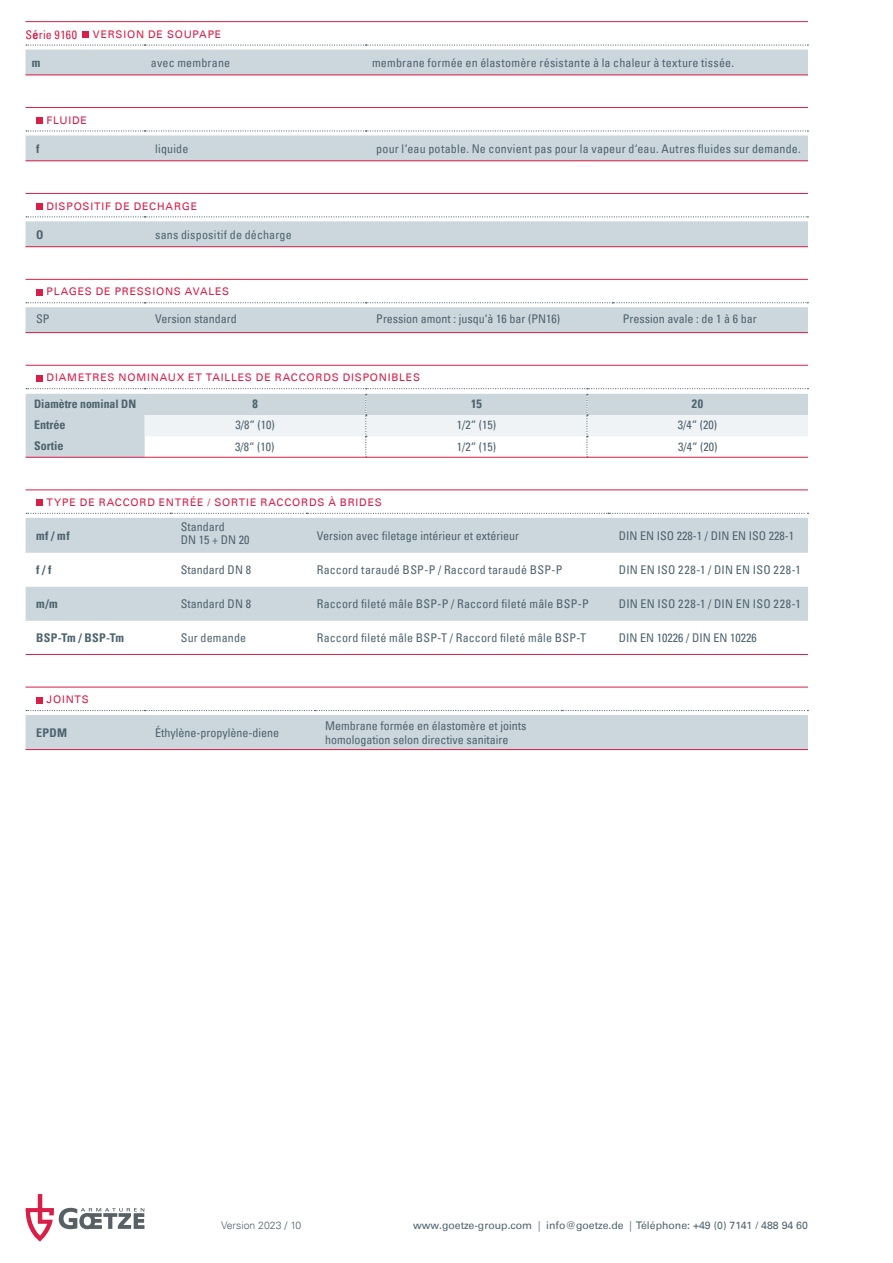
<style>
.page{position:relative;width:893px;height:1263px;background:#fff}
.page>*{position:absolute;margin:0;border:0;box-sizing:border-box;transform-origin:0 0}
.t1{font:condensed 12px/13.5px "Univers";letter-spacing:.01em;color:#4d636e}
.t2{font:condensed 12px "Univers";letter-spacing:.03em;color:#4d636e}
.t3{font:700 condensed 12px "Univers";color:#4d636e}
.t4{font:700 condensed 12px "Univers";letter-spacing:.02em;color:#4d636e}
.t5{font:condensed 12px "Univers";letter-spacing:.035em;color:#d91e47}
.t6{font:700 condensed 11.7px "Univers";color:#4d636e}
.t7{font:10.5px "Univers";letter-spacing:.075em;color:#d91e47}
.t8{font:10.5px "Univers";color:#4d636e}
.t9{font:300 10.5px "Univers";color:#4d636e}
.s1{font-weight:700}
.s2{font-weight:300}
</style>
<div class="page">
<svg style="left:26px;top:1194px;width:118px;height:47px"></svg>
<hr style="left:26px;top:687px;width:782px;height:1px;background:#d91e47">
<div style="left:36px;top:697px;width:7px;height:6px;background:#d91e47"></div>
<svg style="left:26px;top:710px;width:782px;height:39px;background:#d0d9df"></svg>
<hr style="left:26px;top:749px;width:782px;height:1px;background:#d91e47">
<hr style="left:26px;top:279px;width:782px;height:1px;background:#d91e47">
<div style="left:36px;top:289px;width:7px;height:6px;background:#d91e47"></div>
<svg style="left:26px;top:302px;width:782px;height:30px;background:#d2dbe0"></svg>
<hr style="left:26px;top:332px;width:782px;height:1px;background:#d91e47">
<hr style="left:26px;top:107px;width:782px;height:1px;background:#d91e47">
<div style="left:36px;top:117px;width:7px;height:7px;background:#d91e47"></div>
<svg style="left:26px;top:130px;width:782px;height:30px;background:#d2dbe1"></svg>
<hr style="left:26px;top:160px;width:782px;height:1px;background:#d91e47">
<hr style="left:26px;top:21px;width:782px;height:1px;background:#d91e47">
<div style="left:83px;top:31px;width:6px;height:7px;background:#d91e47"></div>
<svg style="left:26px;top:45px;width:782px;height:30px;background:#d2d7dd"></svg>
<hr style="left:26px;top:75px;width:782px;height:1px;background:#d91e47">
<hr style="left:26px;top:365px;width:782px;height:1px;background:#d91e47">
<div style="left:36px;top:375px;width:7px;height:6px;background:#d91e47"></div>
<svg style="left:26px;top:388px;width:782px;height:69px"></svg>
<hr style="left:26px;top:457px;width:782px;height:1px;background:#d91e47">
<hr style="left:26px;top:193px;width:782px;height:1px;background:#d91e47">
<div style="left:36px;top:203px;width:7px;height:7px;background:#d91e47"></div>
<svg style="left:26px;top:216px;width:782px;height:30px;background:#d2dbe1"></svg>
<hr style="left:26px;top:246px;width:782px;height:1px;background:#d91e47">
<hr style="left:26px;top:489px;width:782px;height:1px;background:#d91e47">
<div style="left:36px;top:500px;width:7px;height:6px;background:#d91e47"></div>
<svg style="left:26px;top:518px;width:782px;height:103px;fill:#ccd6dd"></svg>
<svg style="left:26px;top:513px;width:782px;height:1px"></svg>
<hr style="left:26px;top:654px;width:782px;height:1px;background:#d91e47">
<p class="t5" style="left:26px;top:27px;width:53px">S<span class="s1">é</span>rie 9160</p>
<p class="t7" style="left:93px;top:28px;width:130px">VERSION DE SOUPAPE</p>
<p class="t3" style="left:32px;top:55px;width:10px">m</p>
<p class="t1" style="left:151px;top:56px;width:81px">avec membrane</p>
<p class="t1" style="left:372px;top:56px;width:364px">membrane formée en élastomère résistante à la chaleur à texture tissée.</p>
<p class="t7" style="left:46px;top:114px;width:42px">FLUIDE</p>
<p class="t3" style="left:36px;top:141px;width:5px">f</p>
<p class="t1" style="left:155px;top:141px;width:35px">liquide</p>
<p class="t1" style="left:376px;top:141px;width:426px">pour l‘eau potable. Ne convient pas pour la vapeur d‘eau. Autres fluides sur demande.</p>
<p class="t7" style="left:46px;top:200px;width:152px">DISPOSITIF DE DECHARGE</p>
<p class="t3" style="left:36px;top:227px;width:9px">O</p>
<p class="t1" style="left:155px;top:227px;width:138px">sans dispositif de décharge</p>
<p class="t7" style="left:46px;top:285px;width:184px">PLAGES DE PRESSIONS AVALES</p>
<p class="t1" style="left:36px;top:312px;width:15px">SP</p>
<p class="t1" style="left:155px;top:312px;width:83px">Version standard</p>
<p class="t1" style="left:376px;top:312px;width:185px">Pression amont : jusqu‘à 16 bar (PN16)</p>
<p class="t1" style="left:623px;top:312px;width:135px">Pression avale : de 1 à 6 bar</p>
<p class="t7" style="left:47px;top:371px;width:375px">DIAMETRES NOMINAUX ET TAILLES DE RACCORDS DISPONIBLES</p>
<p class="t6" style="left:34px;top:396px;width:104px">Diamètre nominal DN</p>
<p class="t3" style="left:253px;top:396px;width:7px">8</p>
<p class="t3" style="left:471px;top:396px;width:12px">15</p>
<p class="t3" style="left:692px;top:396px;width:13px">20</p>
<p class="t3" style="left:34px;top:417px;width:33px">Entrée</p>
<p class="t1" style="left:236px;top:418px;width:41px">3/8“ (10)</p>
<p class="t1" style="left:457px;top:418px;width:41px">1/2“ (15)</p>
<p class="t1" style="left:678px;top:418px;width:41px">3/4“ (20)</p>
<p class="t3" style="left:34px;top:439px;width:31px">Sortie</p>
<p class="t1" style="left:235px;top:440px;width:41px">3/8“ (10)</p>
<p class="t1" style="left:457px;top:440px;width:41px">1/2“ (15)</p>
<p class="t1" style="left:678px;top:440px;width:41px">3/4“ (20)</p>
<p class="t7" style="left:47px;top:496px;width:337px">TYPE DE RACCORD ENTRÉE / SORTIE RACCORDS À BRIDES</p>
<p class="t3" style="left:36px;top:528px;width:35px">mf / mf</p>
<p class="t1" style="left:181px;top:519px;width:70px">Standard<br>DN 15 + DN 20</p>
<p class="t1" style="left:317px;top:528px;width:204px">Version avec filetage intérieur et extérieur</p>
<p class="t1" style="left:619px;top:528px;width:177px">DIN EN ISO 228-1 / DIN EN ISO 228-1</p>
<p class="t3" style="left:36px;top:562px;width:17px">f / f</p>
<p class="t1" style="left:181px;top:563px;width:72px">Standard DN 8</p>
<p class="t1" style="left:317px;top:563px;width:247px">Raccord taraudé BSP-P / Raccord taraudé BSP-P</p>
<p class="t2" style="left:619px;top:562px;width:183px">DIN EN ISO 228-1 / DIN EN ISO 228-1</p>
<p class="t3" style="left:36px;top:596px;width:23px">m/m</p>
<p class="t1" style="left:181px;top:597px;width:72px">Standard DN 8</p>
<p class="t1" style="left:317px;top:597px;width:273px">Raccord fileté mâle BSP-P / Raccord fileté mâle BSP-P</p>
<p class="t2" style="left:619px;top:596px;width:183px">DIN EN ISO 228-1 / DIN EN ISO 228-1</p>
<p class="t4" style="left:36px;top:630px;width:89px">BSP-Tm / BSP-Tm</p>
<p class="t1" style="left:181px;top:631px;width:67px">Sur demande</p>
<p class="t1" style="left:317px;top:631px;width:271px">Raccord fileté mâle BSP-T / Raccord fileté mâle BSP-T</p>
<p class="t1" style="left:619px;top:631px;width:139px">DIN EN 10226 / DIN EN 10226</p>
<p class="t7" style="left:46px;top:693px;width:44px">JOINTS</p>
<p class="t3" style="left:36px;top:725px;width:32px">EPDM</p>
<p class="t1" style="left:155px;top:726px;width:125px">Éthylène-propylène-diene</p>
<p class="t1" style="left:325px;top:719px;width:203px">Membrane formée en élastomère et joints homologation selon directive sanitaire</p>
<p class="t9" style="left:221px;top:1219px;width:82px">Version 2023 / 10</p>
<p class="t8" style="left:413px;top:1219px;width:396px">www.goetze-group.com <span class="s2">|</span> info@goetze.de <span class="s2">|</span> Téléphone: +49 (0) 7141 / 488 94 60</p>
</div>
